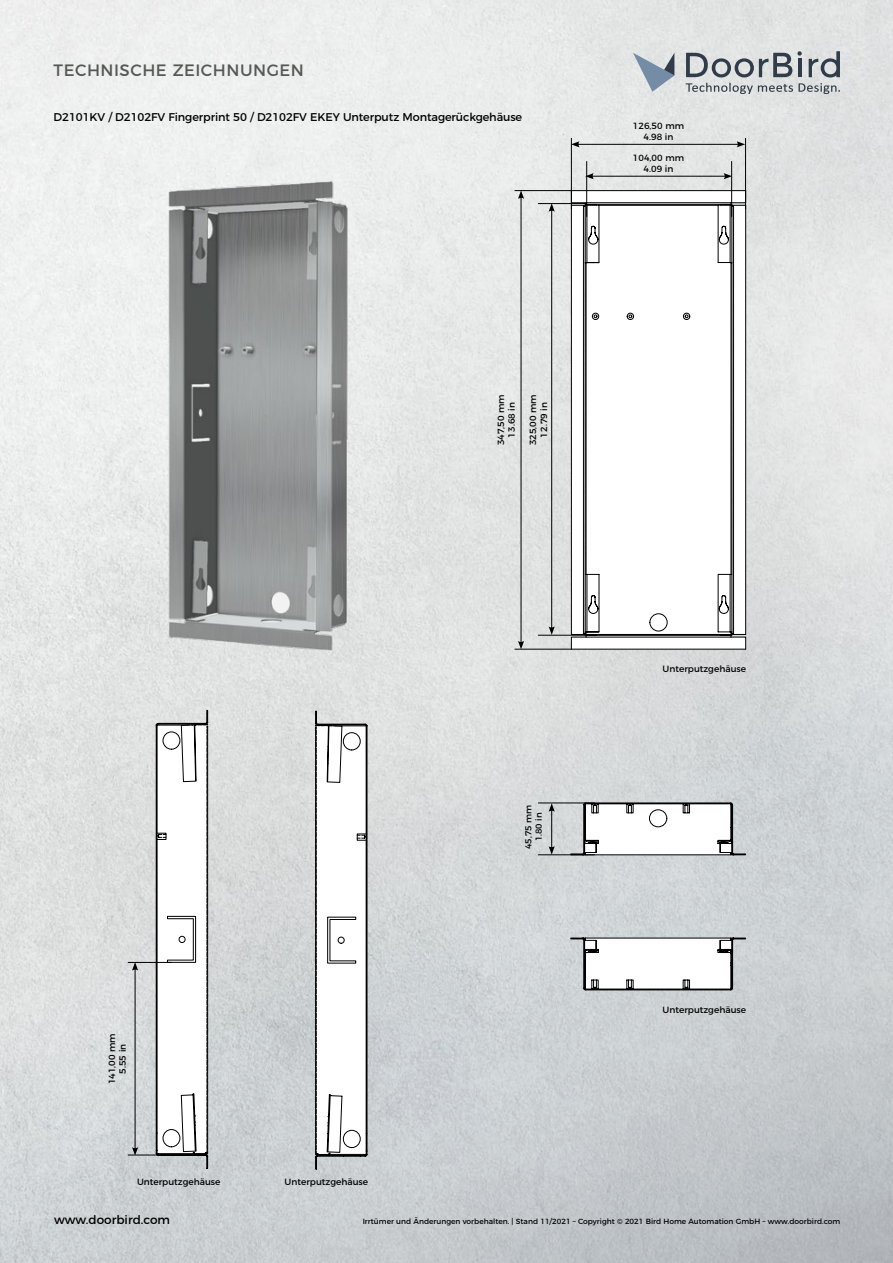
<style>
.page{position:relative;width:893px;height:1263px;background:#fff}
.page>*{position:absolute;margin:0;border:0;box-sizing:border-box;transform-origin:0 0}
.t1{font:16.5px "Montserrat";letter-spacing:.03em;color:#575756}
.t2{font:12px "Montserrat";color:#000}
.t3{font:11.25px "Montserrat";letter-spacing:-.01em;color:#000}
.t4{font:9px/10.8px "Montserrat";color:#000;text-align:center}
.t5{font:8.7px/10.4px "Montserrat";color:#000;text-align:center}
.t6{font:7.5px "Montserrat";color:#000}
</style>
<div class="page">
<img style="left:0;top:0;width:893px;height:1263px">
<svg style="left:633px;top:53px;width:41px;height:39px"></svg>
<svg style="left:686px;top:51px;width:154px;height:43px"></svg>
<svg style="left:315px;top:711px;width:53px;height:458px"></svg>
<svg style="left:156px;top:710px;width:53px;height:459px"></svg>
<svg style="left:570px;top:802px;width:176px;height:53px"></svg>
<hr style="left:551px;top:809px;width:1px;height:39px;background:#000">
<svg style="left:549px;top:804px;width:6px;height:8px"></svg>
<svg style="left:549px;top:846px;width:6px;height:8px"></svg>
<hr style="left:135px;top:968px;width:1px;height:181px;background:#000">
<svg style="left:132px;top:963px;width:6px;height:7px"></svg>
<svg style="left:132px;top:1147px;width:6px;height:8px"></svg>
<hr style="left:128px;top:1155px;width:31px;height:1px;background:#000">
<hr style="left:128px;top:962px;width:43px;height:1px;background:#000">
<svg style="left:571px;top:190px;width:175px;height:460px"></svg>
<svg style="left:585px;top:636px;width:167px;height:11px"></svg>
<svg style="left:583px;top:204px;width:170px;height:432px"></svg>
<hr style="left:571px;top:138px;width:1px;height:71px;background:#000">
<hr style="left:586px;top:161px;width:1px;height:56px;background:#000">
<hr style="left:745px;top:138px;width:1px;height:71px;background:#000">
<hr style="left:731px;top:161px;width:1px;height:56px;background:#000">
<hr style="left:577px;top:144px;width:162px;height:1px;background:#000">
<svg style="left:571px;top:141px;width:8px;height:6px"></svg>
<svg style="left:737px;top:141px;width:8px;height:6px"></svg>
<hr style="left:591px;top:176px;width:135px;height:1px;background:#000">
<svg style="left:585px;top:173px;width:9px;height:6px"></svg>
<svg style="left:724px;top:173px;width:8px;height:6px"></svg>
<hr style="left:551px;top:209px;width:1px;height:420px;background:#000">
<svg style="left:549px;top:204px;width:6px;height:8px"></svg>
<svg style="left:549px;top:626px;width:6px;height:9px"></svg>
<hr style="left:521px;top:196px;width:1px;height:447px;background:#000">
<svg style="left:518px;top:191px;width:6px;height:8px"></svg>
<svg style="left:518px;top:641px;width:6px;height:8px"></svg>
<hr style="left:515px;top:190px;width:56px;height:1px;background:#000">
<hr style="left:538px;top:203px;width:48px;height:1px;background:#000">
<hr style="left:538px;top:635px;width:58px;height:1px;background:#000">
<hr style="left:515px;top:649px;width:56px;height:1px;background:#000">
<hr style="left:538px;top:803px;width:56px;height:1px;background:#000">
<hr style="left:538px;top:854px;width:56px;height:1px;background:#000">
<svg style="left:570px;top:937px;width:176px;height:53px"></svg>
<img style="left:117px;top:156px;width:281px;height:510px">
<h1 class="t1" style="left:54px;top:57px;width:252px">TECHNISCHE ZEICHNUNGEN</h1>
<p class="t3" style="left:54px;top:108px;width:470px">D2101KV / D2102FV Fingerprint 50 / D2102FV EKEY Unterputz Montagerückgehäuse</p>
<p class="t4" style="left:633px;top:120px;width:53px">126,50 mm<br>4.98 in</p>
<p class="t4" style="left:633px;top:152px;width:53px">104,00 mm<br>4.09 in</p>
<p class="t4" style="left:106px;top:1084px;width:53px;rotate:-90deg">141,00 mm<br>5.55 in</p>
<p class="t4" style="left:137px;top:1175px;width:85px">Unterputzgehäuse</p>
<p class="t4" style="left:285px;top:1175px;width:85px">Unterputzgehäuse</p>
<p class="t4" style="left:495px;top:445px;width:53px;rotate:-90deg">347,50 mm<br>13.68 in</p>
<p class="t4" style="left:527px;top:445px;width:53px;rotate:-90deg">325,00 mm<br>12.79 in</p>
<p class="t5" style="left:522px;top:849px;width:46px;rotate:-90deg">45,75 mm<br>1.80 in</p>
<p class="t4" style="left:663px;top:662px;width:85px">Unterputzgehäuse</p>
<p class="t4" style="left:663px;top:1004px;width:85px">Unterputzgehäuse</p>
<h2 class="t2" style="left:54px;top:1210px;width:118px">www.doorbird.com</h2>
<p class="t6" style="left:363px;top:1215px;width:479px">Irrtümer und Änderungen vorbehalten. | Stand 11/2021 – Copyright © 2021 Bird Home Automation GmbH – www.doorbird.com</p>
</div>
